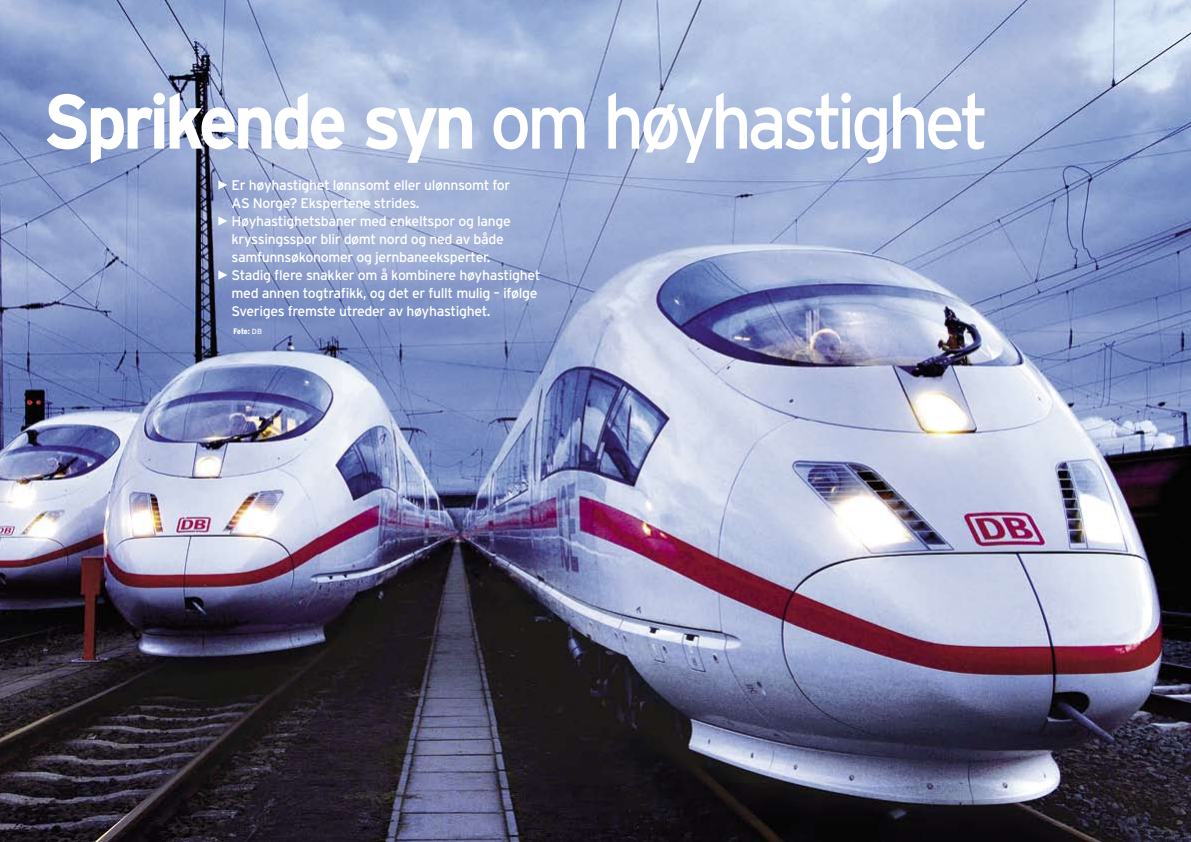
<style>
.page{position:relative;width:1191px;height:842px;background:#fff}
.page>*{position:absolute;margin:0;border:0;box-sizing:border-box;transform-origin:0 0}
.t1{font:77px "Interstate";letter-spacing:-.07em;color:#fff;scale:.95 1}
.t2{font:14px/18px "Interstate";letter-spacing:-.025em;color:#fff}
.t3{font:900 condensed 8px "Interstate";color:#fff}
.s1{font-weight:700}
.s2{font-weight:400;font-stretch:normal;font-size:7.5px}
</style>
<div class="page">
<img style="left:0;top:0;width:1191px;height:842px">
<svg style="left:218px;top:180px;width:9px;height:10px"></svg>
<svg style="left:218px;top:216px;width:9px;height:10px"></svg>
<svg style="left:218px;top:270px;width:9px;height:10px"></svg>
<h1 class="t1" style="left:43px;top:78px;width:998px"><span class="s1">Sprikende syn</span> om høyhastighet</h1>
<p class="t2" style="left:231px;top:175px;width:310px">Er høyhastighet lønnsomt eller ulønnsomt for<br>AS Norge? Ekspertene strides.<br>Høyhastighetsbaner med enkeltspor og lange kryssingsspor blir dømt nord og ned av både samfunnsøkonomer og jernbaneeksperter.<br>Stadig flere snakker om å kombinere høyhastighet med annen togtrafikk, og det er fullt mulig – ifølge Sveriges fremste utreder av høyhastighet.</p>
<p class="t3" style="left:233px;top:326px;width:30px">Foto: <span class="s2">DB</span></p>
</div>
